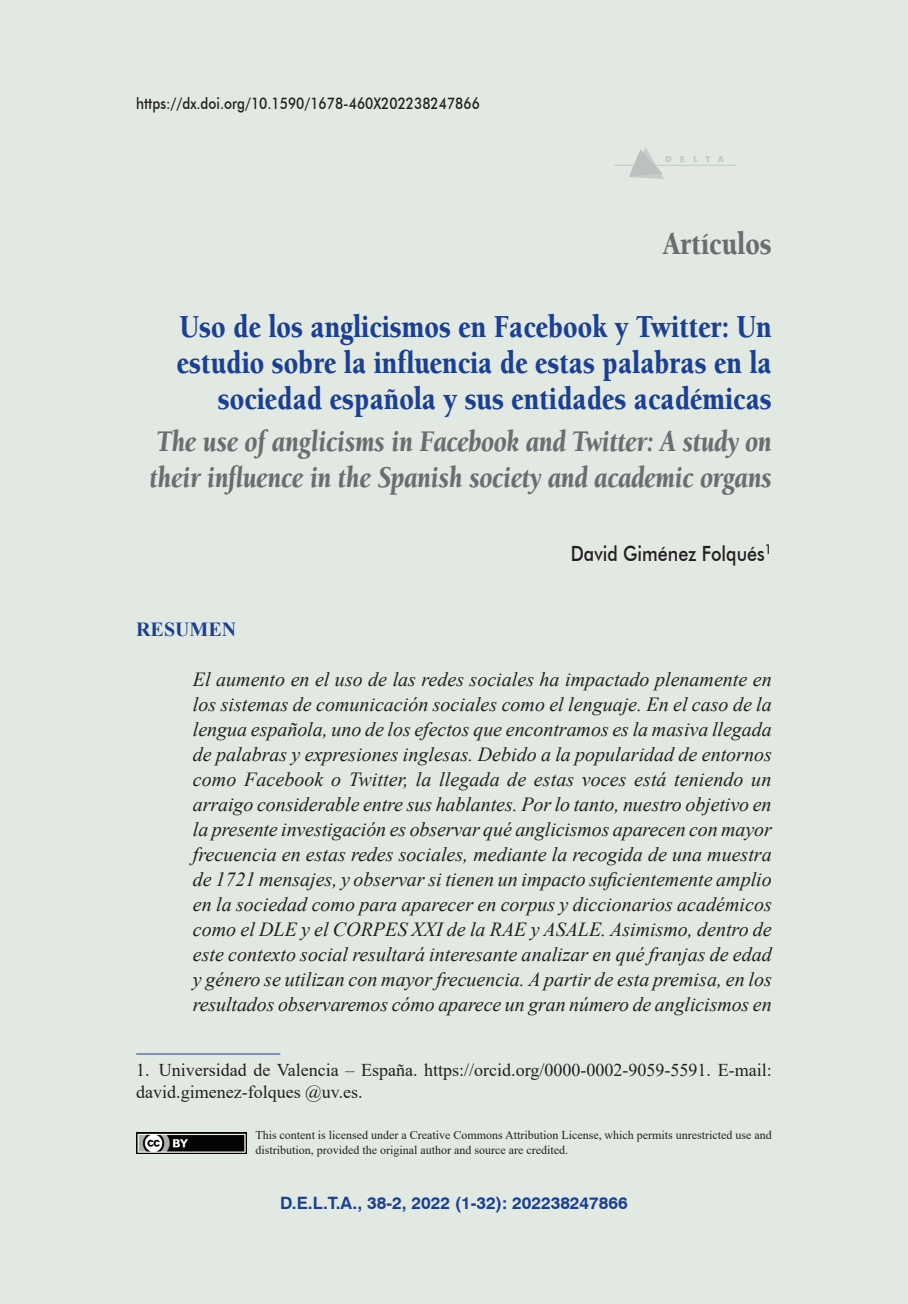
<style>
.page{position:relative;width:908px;height:1304px;background:#fff}
.page>*{position:absolute;margin:0;border:0;box-sizing:border-box;transform-origin:0 0}
.t1{font:900 33px/36px "Berkeley";color:#1b3f94;text-align:right;scale:.82 1}
.t2{font:900 33px "Berkeley";color:#6c6d70;scale:.82 1}
.t3{font:italic 900 30.8px/36px "Berkeley";color:#6c6d70;scale:.82 1}
.t4{font:500 21px "Futura BT";color:#231f20;scale:.85 1}
.t5{font:italic 20px/25px "Times New Roman";letter-spacing:-.005em;color:#231f20;text-align:justify}
.t6{font:700 20px "Times New Roman";color:#1b3f94}
.t7{font:18px/22px "Times New Roman";color:#231f20}
.t8{font:700 17px "Swiss 721 BT";color:#1b3f94}
.t9{font:500 16px "Futura BT";color:#231f20;scale:.85 1}
.t10{font:12px/15px "Times New Roman";color:#231f20}
.t11{font:700 8.6px "Myriad Pro";letter-spacing:.965em;color:#bcc1bf}
</style>
<div class="page">
<div style="left:0;top:0;width:907px;height:1304px;background:#e1e9e2"></div>
<img style="left:136px;top:1133px;width:110px;height:20px">
<svg style="left:614px;top:147px;width:122px;height:32px"></svg>
<div style="left:665px;top:157px;width:32px;height:5px;background:#e1e9e2"></div>
<div style="left:705px;top:157px;width:18px;height:5px;background:#e1e9e2"></div>
<hr style="left:136px;top:1053px;width:144px;height:1px;background:#1b3f94">
<p class="t9" style="left:136px;top:93px;width:406px">https://dx.doi.org/10.1590/1678-460X202238247866</p>
<p class="t11" style="left:665px;top:154px;width:60px">DELTA</p>
<h1 class="t2" style="left:662px;top:226px;width:134px">Artículos</h1>
<h1 class="t1" style="left:177px;top:309px;width:726px">Uso de los anglicismos en Facebook y Twitter: Un estudio sobre la influencia de estas palabras en la sociedad española y sus entidades académicas</h1>
<h2 class="t3" style="left:150px;top:424px;width:759px">The use of anglicisms in Facebook and Twitter: A study on their influence in the Spanish society and academic organs</h2>
<p class="t4" style="left:570px;top:541px;width:238px">David Giménez Folqués<sup>1</sup></p>
<p class="t6" style="left:136px;top:615px;width:101px">RESUMEN</p>
<p class="t5" style="left:193px;top:667px;width:580px">El aumento en el uso de las redes sociales ha impactado plenamente en los sistemas de comunicación sociales como el lenguaje. En el caso de la lengua española, uno de los efectos que encontramos es la masiva llegada de palabras y expresiones inglesas. Debido a la popularidad de entornos como Facebook o Twitter, la llegada de estas voces está teniendo un arraigo considerable entre sus hablantes. Por lo tanto, nuestro objetivo en la presente investigación es observar qué anglicismos aparecen con mayor frecuencia en estas redes sociales, mediante la recogida de una muestra de 1721 mensajes, y observar si tienen un impacto suficientemente amplio en la sociedad como para aparecer en corpus y diccionarios académicos como el DLE y el CORPES XXI de la RAE y ASALE. Asimismo, dentro de este contexto social resultará interesante analizar en qué franjas de edad y género se utilizan con mayor frecuencia. A partir de esta premisa, en los resultados observaremos cómo aparece un gran número de anglicismos en</p>
<p class="t7" style="left:136px;top:1058px;width:636px">1. Universidad de Valencia – España. https://orcid.org/0000-0002-9059-5591. E-mail: david.gimenez-folques @uv.es.</p>
<p class="t10" style="left:255px;top:1127px;width:517px">This content is licensed under a Creative Commons Attribution License, which permits unrestricted use and distribution, provided the original author and source are credited.</p>
<p class="t8" style="left:280px;top:1191px;width:349px">D.E.L.T.A., 38-2, 2022 (1-32): 202238247866</p>
</div>
